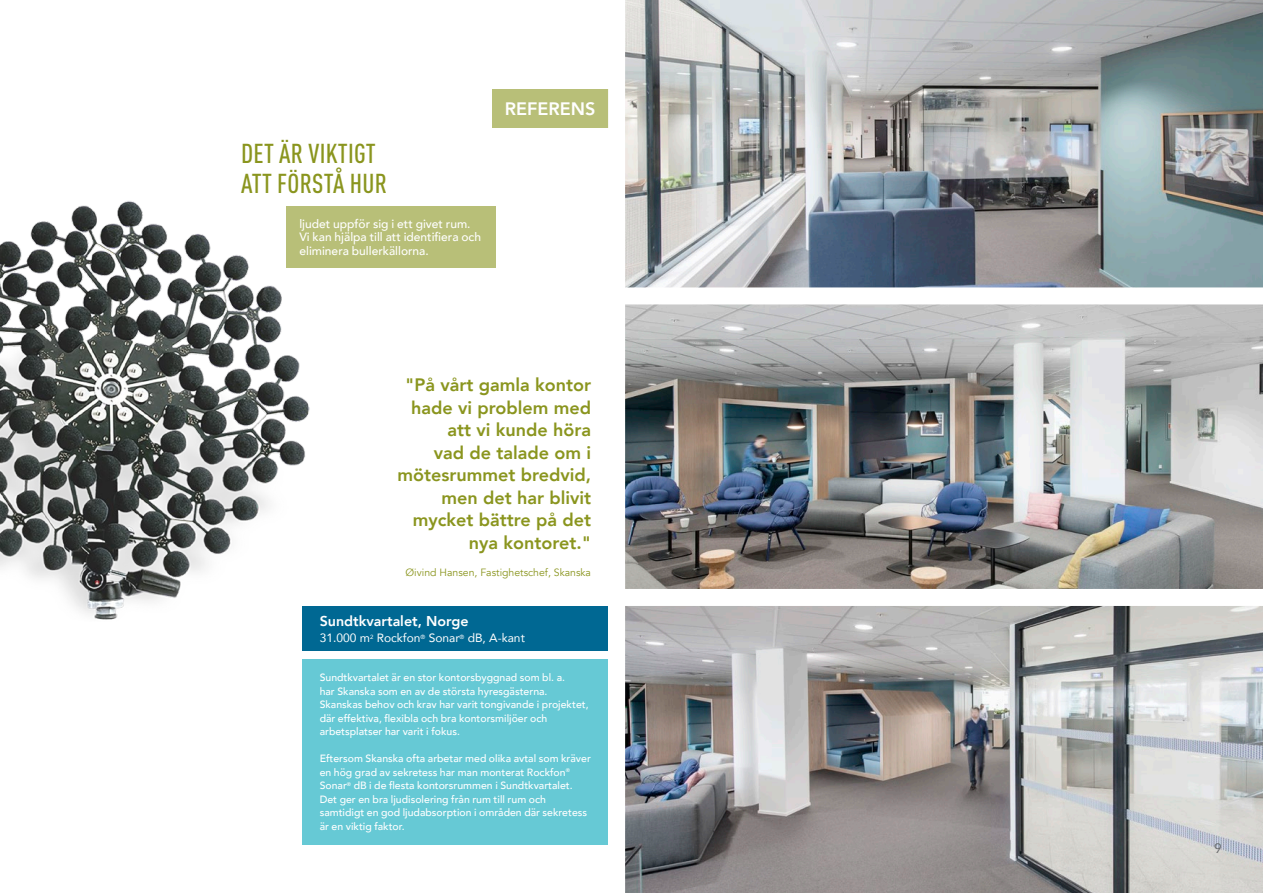
<style>
.page{position:relative;width:1263px;height:893px;background:#fff}
.page>*{position:absolute;margin:0;border:0;box-sizing:border-box;transform-origin:0 0}
.t1{font:500 condensed 27px/30px "DINOT";letter-spacing:.01em;color:#8a951e}
.t2{font:800 18px/22.5px "Avenir";color:#8a951e;text-align:right}
.t3{font:800 18px "Avenir";color:#fff}
.t4{font:800 14.25px "Avenir";color:#fff}
.t5{font:13.5px "Avenir";color:#636466}
.t6{font:500 12px/13.5px "Avenir";color:#fff}
.t7{font:12px "Avenir";color:#fff}
.t8{font:500 10.5px/13.5px "Avenir";color:#fff}
.t9{font:10.5px "Avenir";color:#8a951e}
</style>
<div class="page">
<img style="left:625px;top:606px;width:638px;height:287px">
<img style="left:625px;top:304px;width:638px;height:285px">
<img style="left:625px;top:0;width:638px;height:287px">
<img style="left:0;top:201px;width:357px;height:431px">
<div style="left:492px;top:89px;width:116px;height:39px;background:#b8bf78"></div>
<div style="left:303px;top:659px;width:305px;height:185px;background:#66c9d5"></div>
<div style="left:303px;top:606px;width:305px;height:45px;background:#006893"></div>
<div style="left:287px;top:206px;width:209px;height:61px;background:#b8bf78"></div>
<h1 class="t1" style="left:241px;top:138px;width:147px">DET ÄR VIKTIGT<br>ATT FÖRSTÅ HUR</h1>
<p class="t6" style="left:299px;top:216px;width:183px">ljudet uppför sig i ett givet rum.<br>Vi kan hjälpa till att identifiera och eliminera bullerkällorna.</p>
<h2 class="t3" style="left:505px;top:95px;width:92px">REFERENS</h2>
<h2 class="t2" style="left:397px;top:374px;width:195px">"På vårt gamla kontor hade vi problem med att vi kunde höra<br>vad de talade om i mötesrummet bredvid, men det har blivit mycket bättre på det nya kontoret."</h2>
<p class="t9" style="left:405px;top:566px;width:187px">Øivind Hansen, Fastighetschef, Skanska</p>
<h3 class="t4" style="left:320px;top:610px;width:150px">Sundtkvartalet, Norge</h3>
<p class="t7" style="left:320px;top:628px;width:207px">31.000 m<sup>2</sup> Rockfon<sup>®</sup> Sonar<sup>®</sup> dB, A-kant</p>
<p class="t8" style="left:320px;top:670px;width:270px">Sundtkvartalet är en stor kontorsbyggnad som bl. a.<br>har Skanska som en av de största hyresgästerna.<br>Skanskas behov och krav har varit tongivande i projektet, där effektiva, flexibla och bra kontorsmiljöer och arbetsplatser har varit i fokus.</p>
<p class="t8" style="left:320px;top:751px;width:273px">Eftersom Skanska ofta arbetar med olika avtal som kräver en hög grad av sekretess har man monterat Rockfon<sup>® </sup>Sonar<sup>®</sup> dB i de flesta kontorsrummen i Sundtkvartalet.<br>Det ger en bra ljudisolering från rum till rum och samtidigt en god ljudabsorption i områden där sekretess är en viktig faktor.</p>
<p class="t5" style="left:1214px;top:840px;width:9px">9</p>
</div>
